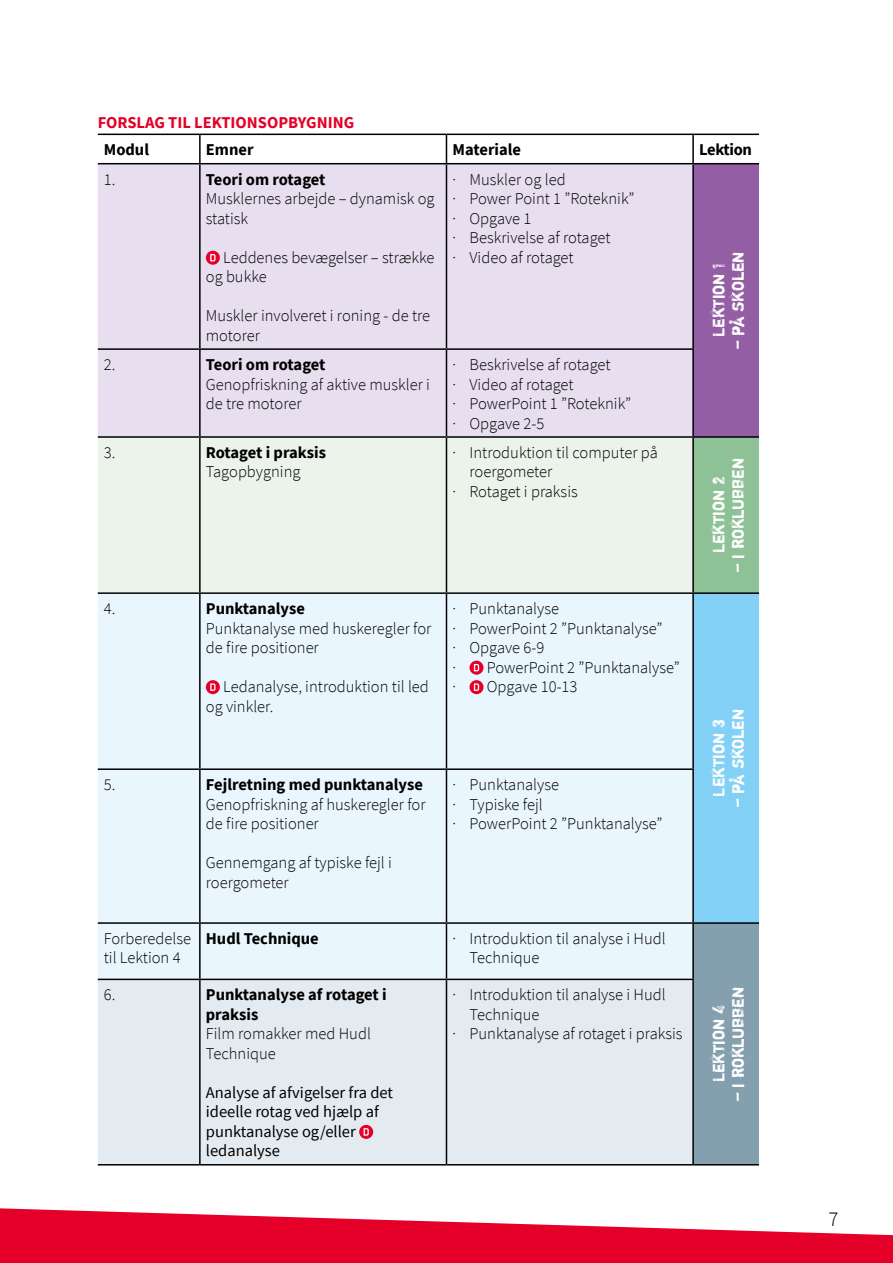
<style>
.page{position:relative;width:893px;height:1263px;background:#fff}
.page>*{position:absolute;margin:0;border:0;box-sizing:border-box;transform-origin:0 0}
.t1{font:300 21px "Source Sans Pro";color:#000}
.t2{font:300 16.5px/19.5px "Source Sans Pro";color:#000}
.t3{font:700 16.5px/19.5px "Source Sans Pro";color:#000}
.t4{font:16.5px/19.5px "Source Sans Pro";color:#000}
.t5{font:16.5px "Shortcut";color:#fff}
.t6{font:700 16.5px "Source Sans Pro";color:#e40028}
.t7{font:700 16.5px "Source Sans Pro";letter-spacing:-.02em;color:#000}
</style>
<div class="page">
<svg style="left:0;top:1208px;width:893px;height:55px;fill:#e40028"></svg>
<div style="left:98px;top:164px;width:594px;height:272px;background:#e7dff0"></div>
<div style="left:693px;top:164px;width:66px;height:273px;background:#945ea4"></div>
<div style="left:98px;top:438px;width:594px;height:154px;background:#ebf3eb"></div>
<div style="left:693px;top:437px;width:66px;height:156px;background:#8ec196"></div>
<div style="left:98px;top:594px;width:594px;height:385px;background:#eaf6fe"></div>
<div style="left:693px;top:593px;width:66px;height:330px;background:#82d0f5"></div>
<div style="left:693px;top:923px;width:66px;height:242px;background:#84a0ae"></div>
<div style="left:98px;top:980px;width:594px;height:184px;background:#e4ebf0"></div>
<hr style="left:98px;top:134px;width:102px;height:1px;background:#000">
<hr style="left:200px;top:134px;width:246px;height:1px;background:#000">
<hr style="left:199px;top:135px;width:2px;height:28px;background:#000">
<hr style="left:446px;top:134px;width:247px;height:1px;background:#000">
<svg style="left:446px;top:135px;width:1px;height:28px"></svg>
<hr style="left:693px;top:134px;width:66px;height:1px;background:#000">
<hr style="left:692px;top:135px;width:2px;height:28px;background:#000">
<hr style="left:98px;top:163px;width:102px;height:1px;background:#000">
<hr style="left:200px;top:163px;width:246px;height:1px;background:#000">
<hr style="left:199px;top:164px;width:2px;height:184px;background:#000">
<hr style="left:446px;top:163px;width:247px;height:1px;background:#000">
<hr style="left:446px;top:164px;width:1px;height:184px;background:#000">
<hr style="left:693px;top:163px;width:66px;height:1px;background:#000">
<hr style="left:692px;top:164px;width:2px;height:184px;background:#000">
<hr style="left:98px;top:348px;width:102px;height:2px;background:#000">
<hr style="left:200px;top:348px;width:246px;height:2px;background:#000">
<hr style="left:199px;top:350px;width:2px;height:86px;background:#000">
<hr style="left:446px;top:348px;width:248px;height:2px;background:#000">
<hr style="left:446px;top:350px;width:1px;height:86px;background:#000">
<hr style="left:692px;top:350px;width:2px;height:86px;background:#000">
<hr style="left:98px;top:436px;width:102px;height:2px;background:#000">
<hr style="left:200px;top:436px;width:246px;height:2px;background:#000">
<hr style="left:199px;top:438px;width:2px;height:154px;background:#000">
<hr style="left:446px;top:436px;width:247px;height:2px;background:#000">
<hr style="left:446px;top:438px;width:1px;height:154px;background:#000">
<hr style="left:693px;top:436px;width:66px;height:2px;background:#000">
<hr style="left:692px;top:438px;width:2px;height:154px;background:#000">
<hr style="left:98px;top:592px;width:102px;height:2px;background:#000">
<hr style="left:200px;top:592px;width:246px;height:2px;background:#000">
<hr style="left:199px;top:594px;width:2px;height:174px;background:#000">
<hr style="left:446px;top:592px;width:247px;height:2px;background:#000">
<hr style="left:446px;top:594px;width:1px;height:174px;background:#000">
<hr style="left:693px;top:592px;width:66px;height:2px;background:#000">
<hr style="left:692px;top:594px;width:2px;height:174px;background:#000">
<hr style="left:98px;top:768px;width:102px;height:2px;background:#000">
<hr style="left:200px;top:768px;width:246px;height:2px;background:#000">
<hr style="left:199px;top:770px;width:2px;height:152px;background:#000">
<hr style="left:446px;top:768px;width:248px;height:2px;background:#000">
<hr style="left:446px;top:770px;width:1px;height:152px;background:#000">
<hr style="left:692px;top:770px;width:2px;height:152px;background:#000">
<hr style="left:98px;top:922px;width:102px;height:2px;background:#000">
<hr style="left:200px;top:922px;width:246px;height:2px;background:#000">
<hr style="left:199px;top:924px;width:2px;height:55px;background:#000">
<hr style="left:446px;top:922px;width:247px;height:2px;background:#000">
<hr style="left:446px;top:924px;width:1px;height:55px;background:#000">
<hr style="left:693px;top:922px;width:66px;height:2px;background:#000">
<hr style="left:692px;top:924px;width:2px;height:55px;background:#000">
<hr style="left:98px;top:979px;width:102px;height:1px;background:#000">
<hr style="left:200px;top:979px;width:246px;height:1px;background:#000">
<hr style="left:199px;top:980px;width:2px;height:184px;background:#000">
<hr style="left:446px;top:979px;width:248px;height:1px;background:#000">
<hr style="left:446px;top:980px;width:1px;height:184px;background:#000">
<hr style="left:692px;top:980px;width:2px;height:184px;background:#000">
<hr style="left:98px;top:1164px;width:102px;height:1px;background:#000">
<hr style="left:200px;top:1164px;width:246px;height:1px;background:#000">
<hr style="left:446px;top:1164px;width:247px;height:1px;background:#000">
<hr style="left:693px;top:1164px;width:66px;height:1px;background:#000">
<svg style="left:206px;top:251px;width:14px;height:14px"></svg>
<svg style="left:210px;top:254px;width:5px;height:7px"></svg>
<div style="left:206px;top:680px;width:14px;height:14px;background:#e40028;border-radius:50%"></div>
<svg style="left:210px;top:683px;width:5px;height:8px"></svg>
<svg style="left:469px;top:661px;width:14px;height:14px"></svg>
<svg style="left:474px;top:664px;width:5px;height:7px"></svg>
<svg style="left:469px;top:680px;width:14px;height:14px"></svg>
<svg style="left:474px;top:683px;width:5px;height:8px"></svg>
<svg style="left:359px;top:1125px;width:14px;height:14px"></svg>
<svg style="left:364px;top:1128px;width:5px;height:7px"></svg>
<p class="t6" style="left:98px;top:111px;width:258px">FORSLAG TIL LEKTIONSOPBYGNING</p>
<p class="t3" style="left:104px;top:140px;width:47px">Modul</p>
<p class="t3" style="left:206px;top:140px;width:49px">Emner</p>
<p class="t3" style="left:452px;top:140px;width:70px">Materiale</p>
<p class="t7" style="left:699px;top:139px;width:54px">Lektion</p>
<p class="t2" style="left:104px;top:169px;width:13px">1.</p>
<p class="t3" style="left:206px;top:169px;width:121px">Teori om rotaget</p>
<p class="t2" style="left:206px;top:189px;width:230px">Musklernes arbejde – dynamisk og statisk</p>
<p class="t2" style="left:206px;top:247px;width:230px;text-indent:17px">Leddenes bevægelser – strække og bukke</p>
<p class="t2" style="left:206px;top:306px;width:226px">Muskler involveret i roning - de tre motorer</p>
<p class="t2" style="left:452px;top:169px;width:183px">· Muskler og led<br>· Power Point 1 ”Roteknik” · Opgave 1<br>· Beskrivelse af rotaget<br>· Video af rotaget</p>
<p class="t5" style="left:708px;top:337px;width:76px;rotate:-90deg">Lektion 1</p>
<p class="t5" style="left:728px;top:349px;width:101px;rotate:-90deg">– på skolen</p>
<p class="t2" style="left:104px;top:355px;width:13px">2.</p>
<p class="t3" style="left:206px;top:354px;width:121px">Teori om rotaget</p>
<p class="t2" style="left:206px;top:374px;width:226px">Genopfriskning af aktive muskler i de tre motorer</p>
<p class="t2" style="left:104px;top:443px;width:13px">3.</p>
<p class="t3" style="left:206px;top:442px;width:122px">Rotaget i praksis</p>
<p class="t2" style="left:206px;top:462px;width:96px">Tagopbygning</p>
<p class="t2" style="left:104px;top:599px;width:13px">4.</p>
<p class="t3" style="left:206px;top:598px;width:101px">Punktanalyse</p>
<p class="t2" style="left:206px;top:618px;width:227px">Punktanalyse med huskeregler for de fire positioner</p>
<p class="t2" style="left:206px;top:677px;width:225px;text-indent:17px">Ledanalyse, introduktion til led og vinkler.</p>
<p class="t2" style="left:104px;top:775px;width:13px">5.</p>
<p class="t3" style="left:206px;top:775px;width:219px">Fejlretning med punktanalyse</p>
<p class="t2" style="left:206px;top:794px;width:221px">Genopfriskning af huskeregler for de fire positioner</p>
<p class="t2" style="left:206px;top:853px;width:188px">Gennemgang af typiske fejl i roergometer</p>
<p class="t2" style="left:452px;top:355px;width:180px">· Beskrivelse af rotaget<br>· Video af rotaget<br>· PowerPoint 1 ”Roteknik” · Opgave 2-5</p>
<p class="t2" style="left:452px;top:443px;width:207px">· Introduktion til computer på</p>
<p class="t2" style="left:469px;top:462px;width:84px">roergometer</p>
<p class="t2" style="left:452px;top:482px;width:127px">· Rotaget i praksis</p>
<p class="t5" style="left:708px;top:553px;width:79px;rotate:-90deg">Lektion 2</p>
<p class="t5" style="left:728px;top:572px;width:117px;rotate:-90deg">– i roklubben</p>
<p class="t2" style="left:452px;top:599px;width:229px">· Punktanalyse<br>· PowerPoint 2 ”Punktanalyse”<br>· Opgave 6-9<br>· PowerPoint 2 ”Punktanalyse” · Opgave 10-13</p>
<p class="t2" style="left:452px;top:775px;width:211px">· Punktanalyse<br>· Typiske fejl<br>· PowerPoint 2 ”Punktanalyse”</p>
<p class="t5" style="left:708px;top:796px;width:78px;rotate:-90deg">Lektion 3</p>
<p class="t5" style="left:728px;top:807px;width:101px;rotate:-90deg">– på skolen</p>
<p class="t2" style="left:104px;top:929px;width:89px">Forberedelse til Lektion 4</p>
<p class="t3" style="left:206px;top:928px;width:114px">Hudl Technique</p>
<p class="t2" style="left:469px;top:929px;width:198px;text-indent:-17px">· Introduktion til analyse i Hudl<br>Technique</p>
<p class="t2" style="left:104px;top:985px;width:13px">6.</p>
<p class="t3" style="left:206px;top:985px;width:182px">Punktanalyse af rotaget i praksis</p>
<p class="t2" style="left:206px;top:1024px;width:167px">Film romakker med Hudl<br>Technique</p>
<p class="t4" style="left:206px;top:1082px;width:189px">Analyse af afvigelser fra det ideelle rotag ved hjælp af punktanalyse og/eller ledanalyse</p>
<p class="t2" style="left:452px;top:985px;width:215px">· Introduktion til analyse i Hudl</p>
<p class="t2" style="left:469px;top:1004px;width:71px">Technique</p>
<p class="t2" style="left:452px;top:1024px;width:232px">· Punktanalyse af rotaget i praksis</p>
<p class="t5" style="left:728px;top:1101px;width:117px;rotate:-90deg">– i roklubben</p>
<p class="t5" style="left:708px;top:1082px;width:80px;rotate:-90deg">Lektion 4</p>
<p class="t1" style="left:828px;top:1206px;width:12px">7</p>
</div>
